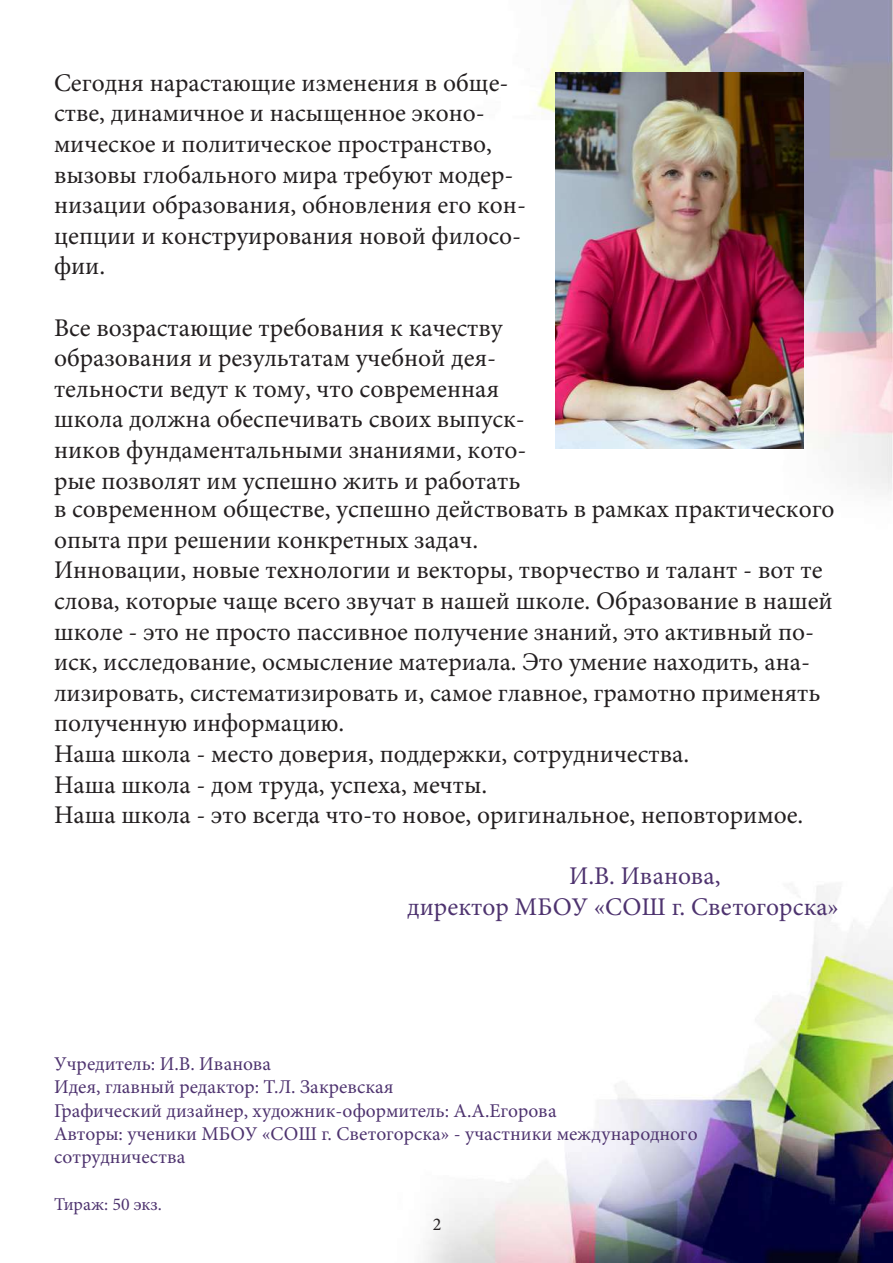
<style>
.page{position:relative;width:893px;height:1263px;background:#fff}
.page>*{position:absolute;margin:0;border:0;box-sizing:border-box;transform-origin:0 0}
.t1{font:25.5px/30.5px "Minion Pro";color:#231f20}
.t2{font:25.5px/30.6px "Minion Pro";color:#4e336f}
.t3{font:19.5px/23.4px "Minion Pro";color:#4e336f}
.t4{font:18px "Minion Pro";color:#4e336f}
.t5{font:18px "Minion Pro";color:#231f20}
</style>
<div class="page">
<img style="left:423px;top:0;width:470px;height:1263px">
<img style="left:556px;top:72px;width:248px;height:377px">
<p class="t1" style="left:54px;top:68px;width:474px">Сегодня нарастающие изменения в обще&shy;стве, динамичное и насыщенное эконо&shy;мическое и политическое пространство, вызовы глобального мира требуют модер&shy;низации образования, обновления его кон&shy;цепции и конструирования новой филосо&shy;фии.</p>
<p class="t1" style="left:54px;top:312px;width:782px">Все возрастающие требования к качеству<br>образования и результатам учебной дея-<br>тельности ведут к тому, что современная<br>школа должна обеспечивать своих выпуск-<br>ников фундаментальными знаниями, кото-<br>рые позволят им успешно жить и работать<br>в современном обществе, успешно действовать в рамках практического опыта при решении конкретных задач.<br>Инновации, новые технологии и векторы, творчество и талант - вот те слова, которые чаще всего звучат в нашей школе. Образование в нашей школе - это не просто пассивное получение знаний, это активный по&shy;иск, исследование, осмысление материала. Это умение находить, ана&shy;лизировать, систематизировать и, самое главное, грамотно применять полученную информацию.<br>Наша школа - место доверия, поддержки, сотрудничества.<br>Наша школа - дом труда, успеха, мечты.<br>Наша школа - это всегда что-то новое, оригинальное, неповторимое.</p>
<p class="t2" style="left:407px;top:861px;width:433px;text-indent:162px">И.В. Иванова,<br>директор МБОУ «СОШ г. Светогорска»</p>
<p class="t3" style="left:54px;top:1052px;width:645px">Учредитель: И.В. Иванова<br>Идея, главный редактор: Т.Л. Закревская<br>Графический дизайнер, художник-оформитель: А.А.Егорова<br>Авторы: ученики МБОУ «СОШ г. Светогорска» - участники международного сотрудничества</p>
<p class="t4" style="left:54px;top:1192px;width:109px">Тираж: 50 экз.</p>
<p class="t5" style="left:433px;top:1212px;width:10px">2</p>
</div>
